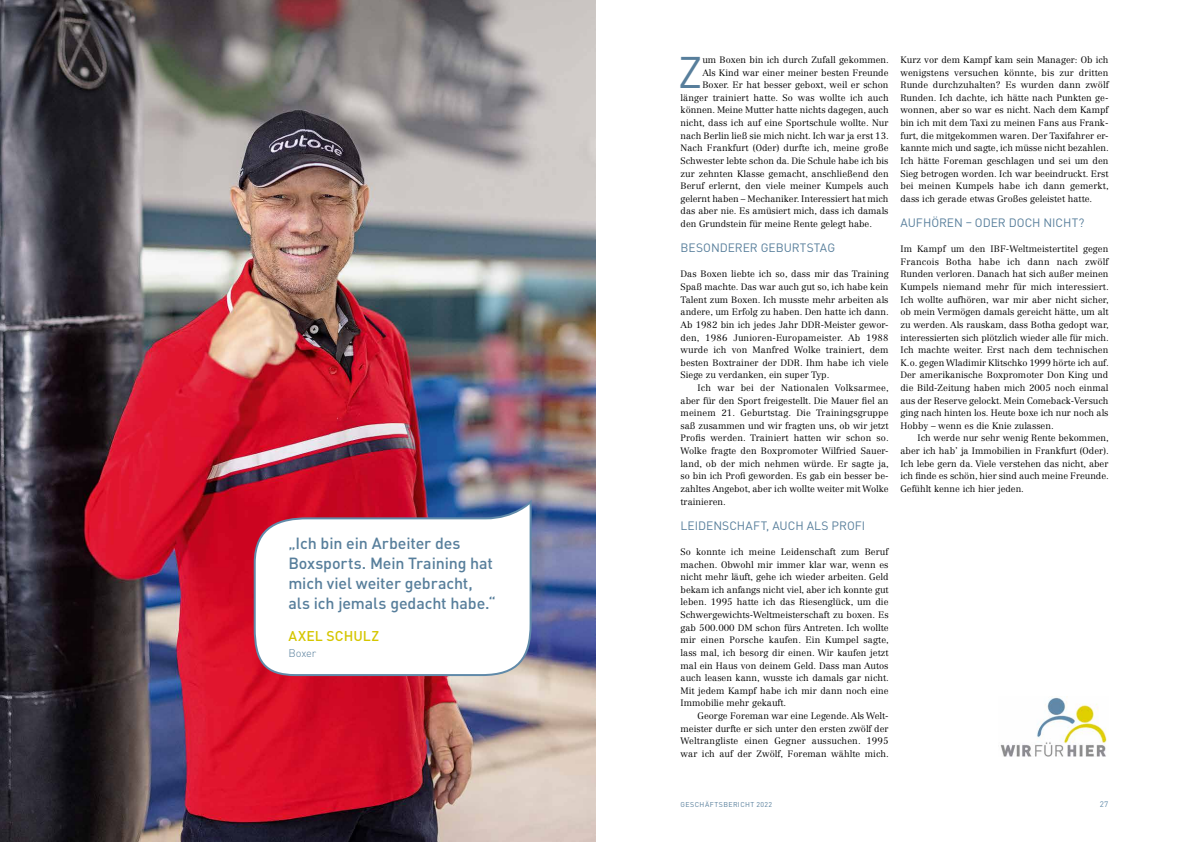
<style>
.page{position:relative;width:1191px;height:842px;background:#fff}
.page>*{position:absolute;margin:0;border:0;box-sizing:border-box;transform-origin:0 0}
.t1{font:43.7px "DIN Pro";color:#577e9b}
.t2{font:500 16px/20px "DIN Pro";letter-spacing:-.005em;color:#577e9b}
.t3{font:500 14px "DIN Pro";color:#d5c600}
.t4{font:12px "DIN Pro";color:#577e9b}
.t5{font:300 11px "DIN Pro";letter-spacing:-.01em;color:#577e9b}
.t6{font:300 9.2px/12.6px "Centennial LT Std";color:#000;text-align:justify}
.t7{font:8px "DIN Pro";color:#608aa9}
.t8{font:7px "DIN Pro";letter-spacing:.055em;color:#577e9b}
</style>
<div class="page">
<img style="left:1000px;top:696px;width:107px;height:61px">
<img style="left:0;top:0;width:595px;height:842px">
<svg style="left:253px;top:500px;width:279px;height:177px"></svg>
<h2 class="t2" style="left:288px;top:531px;width:209px">„Ich bin ein Arbeiter des<br>Boxsports. Mein Training hat mich viel weiter gebracht, als ich jemals gedacht habe.“</h2>
<h3 class="t3" style="left:288px;top:624px;width:92px">Axel Schulz</h3>
<p class="t5" style="left:288px;top:644px;width:30px">Boxer</p>
<h1 class="t1" style="left:678px;top:38px;width:21px">Z</h1>
<p class="t6" style="left:702px;top:53px;width:188px">um Boxen bin ich durch Zufall gekommen.</p>
<p class="t6" style="left:702px;top:66px;width:188px">Als Kind war einer meiner besten Freunde</p>
<p class="t6" style="left:702px;top:79px;width:188px">Boxer. Er hat besser geboxt, weil er schon</p>
<p class="t6" style="left:680px;top:91px;width:210px">länger trainiert hatte. So was wollte ich auch</p>
<p class="t6" style="left:680px;top:104px;width:210px">können. Meine Mutter hatte nichts dagegen, auch</p>
<p class="t6" style="left:680px;top:117px;width:209px">nicht, dass ich auf eine Sportschule wollte. Nur</p>
<p class="t6" style="left:680px;top:129px;width:210px">nach Berlin ließ sie mich nicht. Ich war ja erst 13.</p>
<p class="t6" style="left:680px;top:142px;width:209px">Nach Frankfurt (Oder) durfte ich, meine große</p>
<p class="t6" style="left:680px;top:154px;width:209px">Schwester lebte schon da. Die Schule habe ich bis</p>
<p class="t6" style="left:680px;top:167px;width:210px">zur zehnten Klasse gemacht, anschließend den</p>
<p class="t6" style="left:680px;top:180px;width:209px">Beruf erlernt, den viele meiner Kumpels auch</p>
<p class="t6" style="left:680px;top:192px;width:209px">gelernt haben – Mechaniker. Interessiert hat mich</p>
<p class="t6" style="left:680px;top:205px;width:209px">das aber nie. Es amüsiert mich, dass ich damals</p>
<p class="t6" style="left:680px;top:217px;width:193px">den Grundstein für meine Rente gelegt habe.</p>
<h3 class="t4" style="left:680px;top:238px;width:156px">BESONDERER GEBURTSTAG</h3>
<p class="t6" style="left:680px;top:268px;width:210px">Das Boxen liebte ich so, dass mir das Training Spaß machte. Das war auch gut so, ich habe kein Talent zum Boxen. Ich musste mehr arbeiten als andere, um Erfolg zu haben. Den hatte ich dann.<br>Ab 1982 bin ich jedes Jahr DDR-Meister gewor&shy;den, 1986 Junioren-Europameister. Ab 1988 wurde ich von Manfred Wolke trainiert, dem besten Boxtrainer der DDR. Ihm habe ich viele Siege zu verdanken, ein super Typ.</p>
<p class="t6" style="left:680px;top:381px;width:210px;text-indent:17px">Ich war bei der Nationalen Volksarmee, aber für den Sport freigestellt. Die Mauer fiel an meinem 21. Geburtstag. Die Trainingsgruppe saß zusammen und wir fragten uns, ob wir jetzt Profis werden. Trainiert hatten wir schon so.<br>Wolke fragte den Boxpromoter Wilfried Sauer&shy;land, ob der mich nehmen würde. Er sagte ja, so bin ich Profi geworden. Es gab ein besser be&shy;zahltes Angebot, aber ich wollte weiter mit Wolke trainieren.</p>
<h3 class="t4" style="left:680px;top:516px;width:186px">LEIDENSCHAFT, AUCH ALS PROFI</h3>
<p class="t6" style="left:680px;top:545px;width:210px">So konnte ich meine Leidenschaft zum Beruf machen. Obwohl mir immer klar war, wenn es nicht mehr läuft, gehe ich wieder arbeiten. Geld bekam ich anfangs nicht viel, aber ich konnte gut leben. 1995 hatte ich das Riesenglück, um die Schwergewichts-Weltmeisterschaft zu boxen. Es gab 500.000 DM schon fürs Antreten. Ich wollte mir einen Porsche kaufen. Ein Kumpel sagte, lass mal, ich besorg dir einen. Wir kaufen jetzt mal ein Haus von deinem Geld. Dass man Autos auch leasen kann, wusste ich damals gar nicht.<br>Mit jedem Kampf habe ich mir dann noch eine Immobilie mehr gekauft.</p>
<p class="t6" style="left:680px;top:709px;width:210px;text-indent:17px">George Foreman war eine Legende. Als Welt&shy;meister durfte er sich unter den ersten zwölf der Weltrangliste einen Gegner aussuchen. 1995 war ich auf der Zwölf, Foreman wählte mich.</p>
<p class="t6" style="left:900px;top:53px;width:210px">Kurz vor dem Kampf kam sein Manager: Ob ich wenigstens versuchen könnte, bis zur dritten Runde durchzuhalten? Es wurden dann zwölf Runden. Ich dachte, ich hätte nach Punkten ge&shy;wonnen, aber so war es nicht. Nach dem Kampf bin ich mit dem Taxi zu meinen Fans aus Frank&shy;furt, die mitgekommen waren. Der Taxifahrer er&shy;kannte mich und sagte, ich müsse nicht bezahlen.<br>Ich hätte Foreman geschlagen und sei um den Sieg betrogen worden. Ich war beeindruckt. Erst bei meinen Kumpels habe ich dann gemerkt, dass ich gerade etwas Großes geleistet hatte.</p>
<h3 class="t4" style="left:900px;top:213px;width:185px">AUFHÖREN – ODER DOCH NICHT?</h3>
<p class="t6" style="left:900px;top:243px;width:210px">Im Kampf um den IBF-Weltmeistertitel gegen Francois Botha habe ich dann nach zwölf Runden verloren. Danach hat sich außer meinen Kumpels niemand mehr für mich interessiert.<br>Ich wollte aufhören, war mir aber nicht sicher, ob mein Vermögen damals gereicht hätte, um alt zu werden. Als rauskam, dass Botha gedopt war, interessierten sich plötzlich wieder alle für mich.<br>Ich machte weiter. Erst nach dem technischen K.o. gegen Wladimir Klitschko 1999 hörte ich auf.<br>Der amerikanische Boxpromoter Don King und die Bild-Zeitung haben mich 2005 noch einmal aus der Reserve gelockt. Mein Comeback-Versuch ging nach hinten los. Heute boxe ich nur noch als Hobby – wenn es die Knie zulassen.</p>
<p class="t6" style="left:900px;top:432px;width:210px;text-indent:17px">Ich werde nur sehr wenig Rente bekommen, aber ich hab’ ja Immobilien in Frankfurt (Oder).<br>Ich lebe gern da. Viele verstehen das nicht, aber ich finde es schön, hier sind auch meine Freunde.<br>Gefühlt kenne ich hier jeden.</p>
<p class="t8" style="left:680px;top:799px;width:93px">GESCHÄFTSBERICHT 2022</p>
<p class="t7" style="left:1099px;top:798px;width:10px">27</p>
</div>
